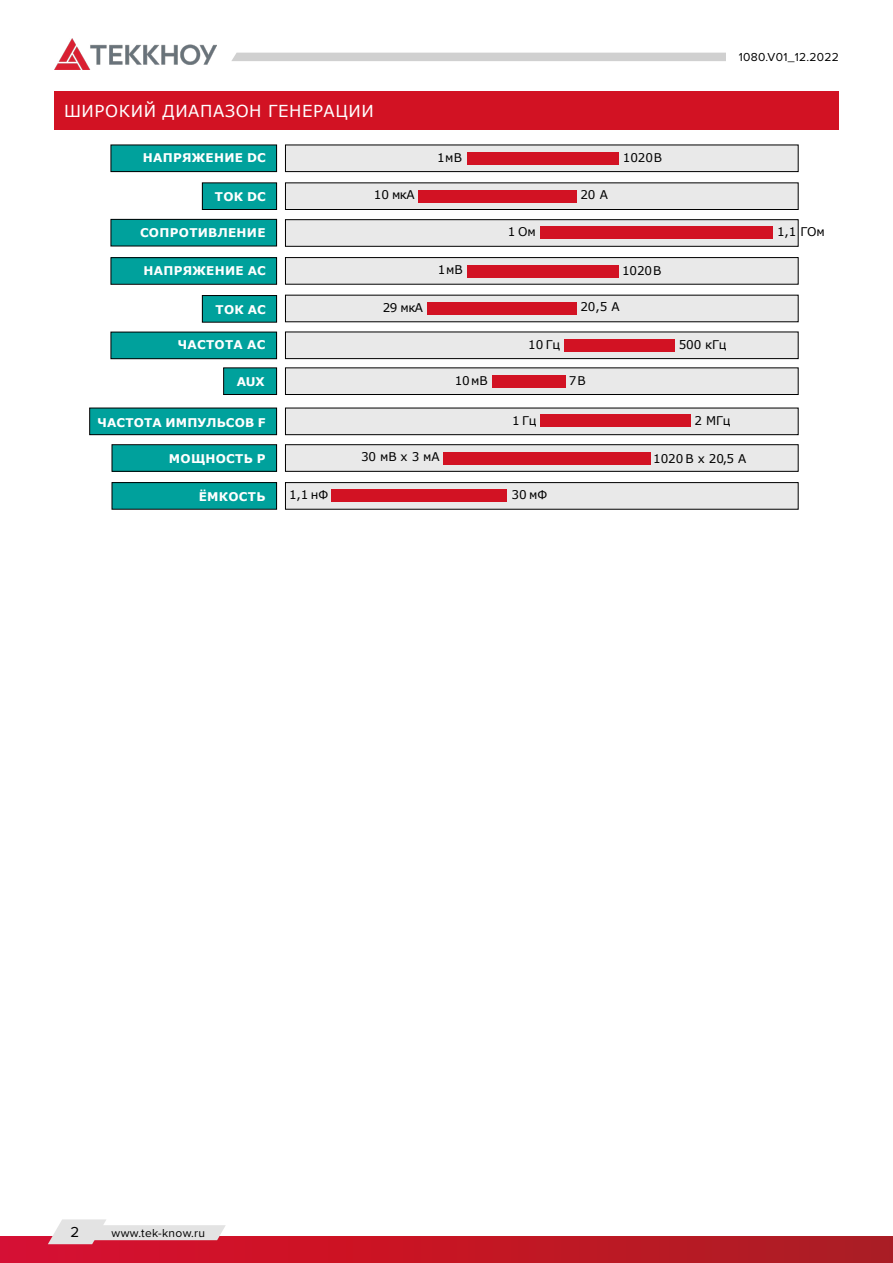
<style>
.page{position:relative;width:893px;height:1263px;background:#fff}
.page>*{position:absolute;margin:0;border:0;box-sizing:border-box;transform-origin:0 0}
.t1{font:16.5px "Verdana";letter-spacing:.035em;color:#fff}
.t2{font:15px "Proxima Nova";color:#000}
.t3{font:12px "Verdana";letter-spacing:-.01em;color:#000}
.t4{font:700 12px "Verdana";letter-spacing:.025em;color:#fff}
.t5{font:12px "Proxima Nova";letter-spacing:.025em;color:#000}
</style>
<div class="page">
<div style="left:0;top:1237px;width:893px;height:26px;background:linear-gradient(to right,#db0e2d,#ad1d21)"></div>
<svg style="left:48px;top:1219px;width:178px;height:25px"></svg>
<svg style="left:892px;top:1237px;width:1px;height:26px"></svg>
<div style="left:231px;top:53px;width:495px;height:8px;background:#d0d0d0"></div>
<img style="left:54px;top:38px;width:163px;height:32px">
<div style="left:54px;top:91px;width:785px;height:39px;background:#d21223"></div>
<div style="left:111px;top:145px;width:166px;height:27px;background:#00a19c"></div>
<div style="left:111px;top:145px;width:166px;height:27px;border:1px solid #000"></div>
<div style="left:111px;top:258px;width:166px;height:26px;background:#00a19c"></div>
<div style="left:111px;top:257px;width:166px;height:28px;border:1px solid #000"></div>
<div style="left:111px;top:332px;width:166px;height:27px;background:#00a19c"></div>
<div style="left:111px;top:332px;width:166px;height:27px;border:1px solid #000"></div>
<div style="left:111px;top:219px;width:166px;height:27px;background:#00a19c"></div>
<div style="left:111px;top:219px;width:166px;height:27px;border:1px solid #000"></div>
<div style="left:224px;top:368px;width:53px;height:26px;background:#00a19c"></div>
<div style="left:223px;top:367px;width:54px;height:28px;border:1px solid #000"></div>
<div style="left:112px;top:445px;width:165px;height:26px;background:#00a19c"></div>
<div style="left:112px;top:444px;width:165px;height:28px;border:1px solid #000"></div>
<div style="left:202px;top:183px;width:75px;height:26px;background:#00a19c"></div>
<div style="left:202px;top:182px;width:75px;height:28px;border:1px solid #000"></div>
<div style="left:202px;top:296px;width:75px;height:26px;background:#00a19c"></div>
<div style="left:202px;top:295px;width:75px;height:28px;border:1px solid #000"></div>
<div style="left:90px;top:408px;width:187px;height:27px;background:#00a19c"></div>
<div style="left:89px;top:408px;width:188px;height:27px;border:1px solid #000"></div>
<div style="left:112px;top:483px;width:165px;height:26px;background:#00a19c"></div>
<div style="left:112px;top:482px;width:165px;height:28px;border:1px solid #000"></div>
<div style="left:285px;top:145px;width:513px;height:27px;background:#e9e9e9"></div>
<div style="left:285px;top:145px;width:513px;height:27px;border:1px solid #000"></div>
<div style="left:285px;top:220px;width:513px;height:26px;background:#e9e9e9"></div>
<div style="left:285px;top:219px;width:513px;height:28px;border:1px solid #000"></div>
<div style="left:285px;top:332px;width:513px;height:27px;background:#e9e9e9"></div>
<div style="left:285px;top:332px;width:513px;height:27px;border:1px solid #000"></div>
<div style="left:285px;top:368px;width:513px;height:26px;background:#e9e9e9"></div>
<div style="left:285px;top:367px;width:513px;height:28px;border:1px solid #000"></div>
<div style="left:285px;top:445px;width:513px;height:26px;background:#e9e9e9"></div>
<div style="left:285px;top:444px;width:513px;height:28px;border:1px solid #000"></div>
<div style="left:285px;top:183px;width:513px;height:26px;background:#e9e9e9"></div>
<div style="left:285px;top:182px;width:513px;height:28px;border:1px solid #000"></div>
<div style="left:285px;top:295px;width:513px;height:27px;background:#e9e9e9"></div>
<div style="left:285px;top:258px;width:513px;height:26px;background:#e9e9e9"></div>
<div style="left:285px;top:257px;width:513px;height:28px;border:1px solid #000"></div>
<div style="left:285px;top:408px;width:513px;height:27px;background:#e9e9e9"></div>
<div style="left:285px;top:408px;width:513px;height:27px;border:1px solid #000"></div>
<div style="left:285px;top:483px;width:513px;height:26px;background:#e9e9e9"></div>
<div style="left:285px;top:482px;width:513px;height:28px;border:1px solid #000"></div>
<div style="left:467px;top:152px;width:152px;height:13px;background:#d21223"></div>
<div style="left:419px;top:190px;width:158px;height:13px;background:#d21223"></div>
<div style="left:467px;top:265px;width:151px;height:12px;background:#d21223"></div>
<div style="left:427px;top:302px;width:150px;height:13px;background:#d21223"></div>
<div style="left:564px;top:339px;width:111px;height:13px;background:#d21223"></div>
<div style="left:492px;top:375px;width:74px;height:13px;background:#d21223"></div>
<div style="left:540px;top:415px;width:151px;height:12px;background:#d21223"></div>
<div style="left:443px;top:452px;width:207px;height:13px;background:#d21223"></div>
<div style="left:331px;top:489px;width:176px;height:13px;background:#d21223"></div>
<div style="left:540px;top:226px;width:232px;height:13px;background:#d21223"></div>
<p class="t5" style="left:739px;top:48px;width:102px">1080.V01_12.2022</p>
<h1 class="t1" style="left:64px;top:99px;width:311px">ШИРОКИЙ ДИАПАЗОН ГЕНЕРАЦИИ</h1>
<p class="t4" style="left:143px;top:149px;width:125px">НАПРЯЖЕНИЕ DC</p>
<p class="t3" style="left:437px;top:150px;width:26px">1мВ</p>
<p class="t3" style="left:623px;top:150px;width:41px">1020В</p>
<p class="t4" style="left:215px;top:188px;width:52px">ТОК DC</p>
<p class="t3" style="left:374px;top:187px;width:42px">10 мкА</p>
<p class="t3" style="left:580px;top:187px;width:29px">20 А</p>
<p class="t4" style="left:140px;top:224px;width:127px">СОПРОТИВЛЕНИЕ</p>
<p class="t3" style="left:508px;top:223px;width:29px">1 Ом</p>
<p class="t3" style="left:777px;top:223px;width:49px">1,1 ГОм</p>
<p class="t4" style="left:143px;top:262px;width:124px">НАПРЯЖЕНИЕ AC</p>
<p class="t3" style="left:438px;top:261px;width:26px">1мВ</p>
<p class="t3" style="left:622px;top:262px;width:41px">1020В</p>
<p class="t4" style="left:216px;top:301px;width:52px">ТОК AC</p>
<p class="t3" style="left:383px;top:299px;width:42px">29 мкА</p>
<p class="t3" style="left:580px;top:299px;width:41px">20,5 А</p>
<p class="t4" style="left:178px;top:336px;width:89px">ЧАСТОТА АС</p>
<p class="t3" style="left:528px;top:337px;width:34px">10 Гц</p>
<p class="t3" style="left:679px;top:337px;width:50px">500 кГц</p>
<p class="t4" style="left:237px;top:373px;width:29px">AUX</p>
<p class="t4" style="left:98px;top:414px;width:170px">ЧАСТОТА ИМПУЛЬСОВ F</p>
<p class="t3" style="left:455px;top:372px;width:34px">10мВ</p>
<p class="t3" style="left:512px;top:412px;width:26px">1 Гц</p>
<p class="t3" style="left:569px;top:372px;width:18px">7В</p>
<p class="t3" style="left:694px;top:412px;width:38px">2 МГц</p>
<p class="t4" style="left:169px;top:450px;width:98px">МОЩНОСТЬ P</p>
<p class="t3" style="left:361px;top:449px;width:80px">30 мВ х 3 мА</p>
<p class="t3" style="left:653px;top:451px;width:95px">1020 В х 20,5 А</p>
<p class="t4" style="left:199px;top:488px;width:68px">ЁМКОСТЬ</p>
<p class="t3" style="left:289px;top:486px;width:41px">1,1 нФ</p>
<p class="t3" style="left:512px;top:486px;width:37px">30 мФ</p>
<p class="t2" style="left:71px;top:1220px;width:10px">2</p>
<p class="t5" style="left:112px;top:1223px;width:95px">www.tek-know.ru</p>
</div>
